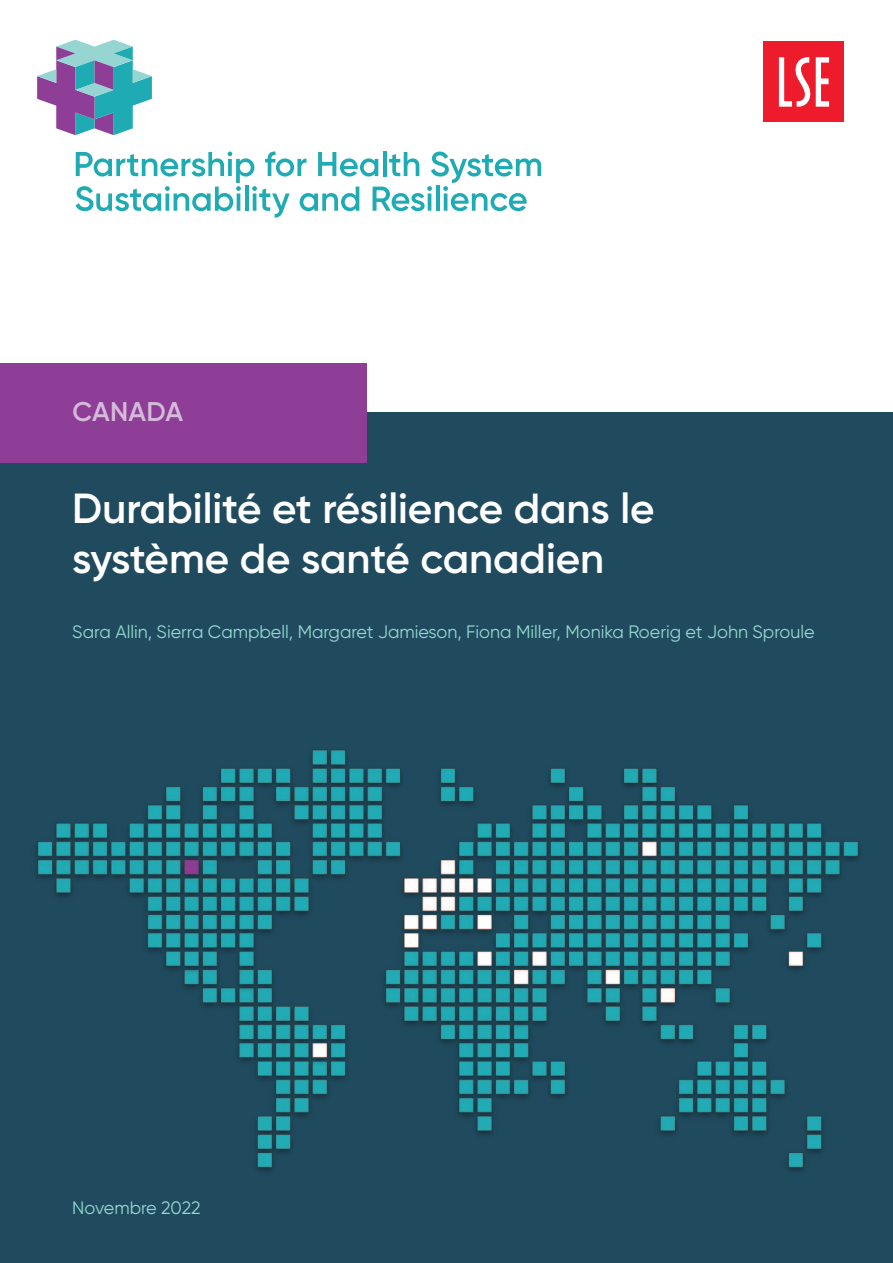
<style>
.page{position:relative;width:893px;height:1263px;background:#fff}
.page>*{position:absolute;margin:0;border:0;box-sizing:border-box;transform-origin:0 0}
.t1{font:600 42px/50.4px "Gilroy";color:#fff}
.t2{font:600 27px "Gilroy";letter-spacing:.01em;color:#d3bbd9}
.t3{font:18px "Gilroy";color:#96d5d2}
</style>
<div class="page">
<div style="left:0;top:665px;width:893px;height:598px;background:#204b5f"></div>
<img style="left:36px;top:749px;width:824px;height:423px">
<div style="left:0;top:413px;width:893px;height:252px;background:#204b5f"></div>
<div style="left:0;top:363px;width:367px;height:99px;background:#8f3e97"></div>
<svg style="left:76px;top:151px;width:465px;height:67px"></svg>
<svg style="left:37px;top:40px;width:115px;height:95px"></svg>
<div style="left:764px;top:42px;width:80px;height:80px;background:#ee1b2c"></div>
<svg style="left:779px;top:57px;width:50px;height:50px"></svg>
<p class="t2" style="left:72px;top:396px;width:112px">CANADA</p>
<p class="t1" style="left:72px;top:483px;width:584px">Durabilité et résilience dans le système de santé canadien</p>
<p class="t3" style="left:72px;top:626px;width:744px">Sara Allin, Sierra Campbell, Margaret Jamieson, Fiona Miller, Monika Roerig et John Sproule</p>
<p class="t3" style="left:72px;top:1202px;width:130px">Novembre 2022</p>
</div>
